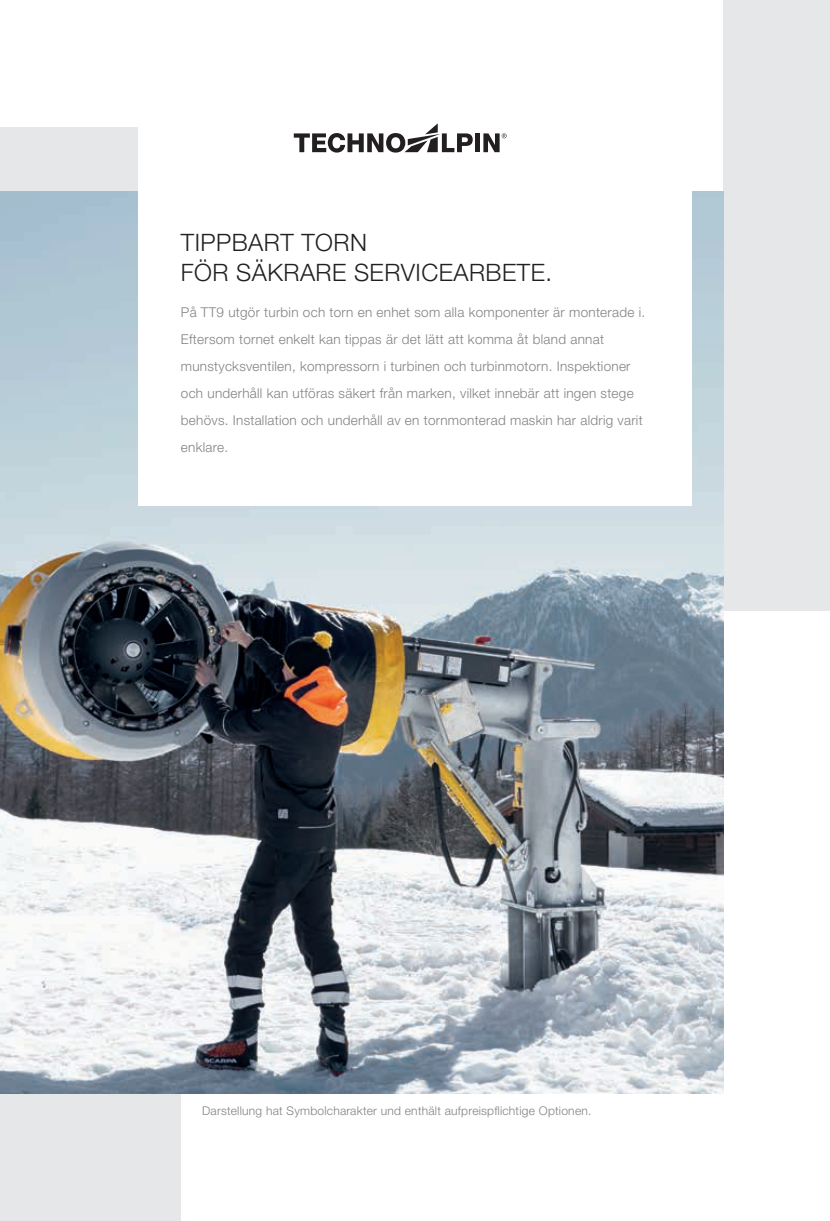
<style>
.page{position:relative;width:830px;height:1221px;background:#fff}
.page>*{position:absolute;margin:0;border:0;box-sizing:border-box;transform-origin:0 0}
.t1{font:300 24px/30px "Helvetica Neue LTW1 G";letter-spacing:.02em;color:#231f20}
.t2{font:300 13.5px/27px "Helvetica Neue LTW1 G";letter-spacing:.02em;color:#808285}
.t3{font:300 12px "Helvetica Neue LTW1 G";letter-spacing:.02em;color:#808285}
</style>
<div class="page">
<div style="left:0;top:128px;width:181px;height:1092px;background:#e6e7e9"></div>
<div style="left:723px;top:0;width:106px;height:610px;background:#e6e7e9"></div>
<img style="left:0;top:191px;width:723px;height:902px">
<div style="left:138px;top:0;width:553px;height:505px;background:#fff"></div>
<div style="left:475px;top:133px;width:5px;height:19px;background:#231f20"></div>
<svg style="left:483px;top:133px;width:23px;height:19px"></svg>
<svg style="left:293px;top:123px;width:179px;height:30px"></svg>
<h1 class="t1" style="left:181px;top:227px;width:372px">TIPPBART TORN<br>FÖR SÄKRARE SERVICEARBETE.</h1>
<p class="t2" style="left:181px;top:298px;width:465px">På TT9 utgör turbin och torn en enhet som alla komponenter är monterade i.<br>Eftersom tornet enkelt kan tippas är det lätt att komma åt bland annat munstycksventilen, kompressorn i turbinen och turbinmotorn. Inspektioner och underhåll kan utföras säkert från marken, vilket innebär att ingen stege behövs. Installation och underhåll av en tornmonterad maskin har aldrig varit enklare.</p>
<p class="t3" style="left:202px;top:1102px;width:390px">Darstellung hat Symbolcharakter und enthält aufpreispflichtige Optionen.</p>
</div>
